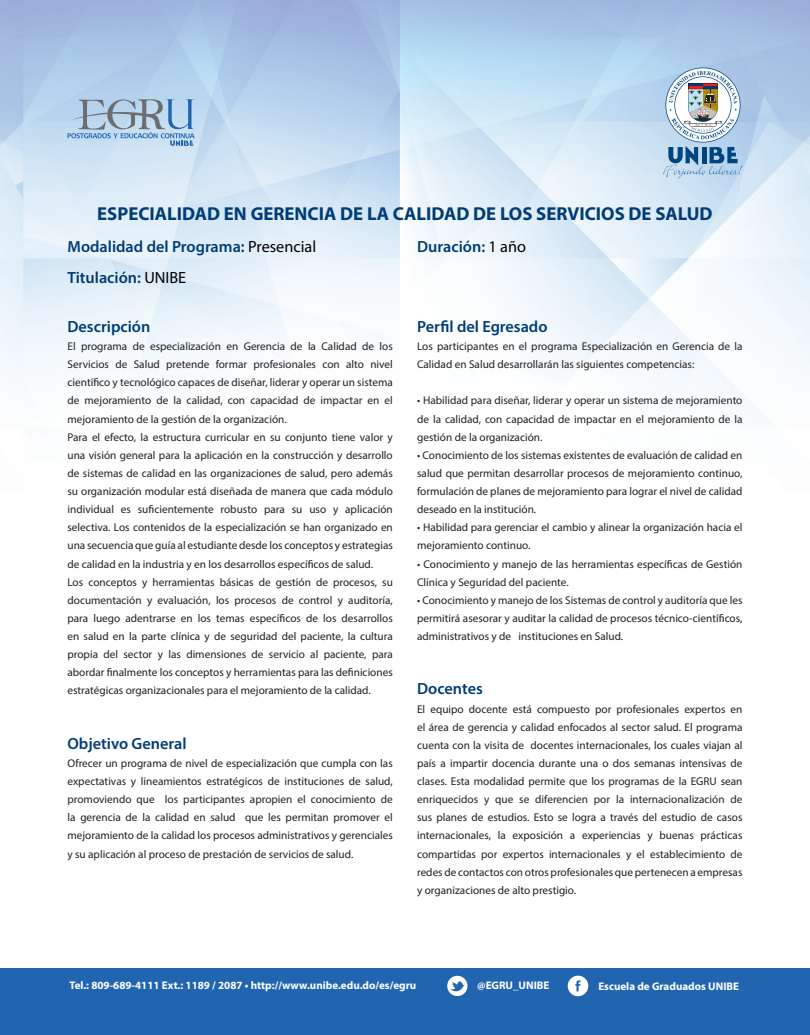
<style>
.page{position:relative;width:810px;height:1035px;background:#fff}
.page>*{position:absolute;margin:0;border:0;box-sizing:border-box;transform-origin:0 0}
.t1{font:700 18.75px "Myriad Pro";color:#003d76}
.t2{font:600 16.25px "Myriad Pro";color:#003d76}
.t3{font:11.25px/18.1px "Myriad Pro";color:#231f20;text-align:justify}
.t4{font:700 11px "Myriad Pro";color:#fff}
.s1{font-weight:400;color:#000}
</style>
<div class="page">
<div style="left:0;top:968px;width:810px;height:67px;background:#2165b1"></div>
<svg style="left:447px;top:976px;width:20px;height:20px"></svg>
<svg style="left:568px;top:976px;width:20px;height:20px"></svg>
<svg style="left:663px;top:67px;width:79px;height:111px"></svg>
<svg style="left:67px;top:99px;width:128px;height:48px;background:#a5c0d9"></svg>
<h1 class="t1" style="left:97px;top:202px;width:617px">ESPECIALIDAD EN GERENCIA DE LA CALIDAD DE LOS SERVICIOS DE SALUD</h1>
<h2 class="t2" style="left:68px;top:236px;width:250px">Modalidad del Programa: <span class="s1">Presencial</span></h2>
<h2 class="t2" style="left:417px;top:236px;width:110px">Duración: <span class="s1">1 año</span></h2>
<h2 class="t2" style="left:67px;top:267px;width:120px">Titulación: <span class="s1">UNIBE</span></h2>
<h2 class="t2" style="left:68px;top:316px;width:84px">Descripción</h2>
<p class="t3" style="left:68px;top:337px;width:327px;text-align:left">El programa de especialización en Gerencia de la Calidad de los Servicios de Salud pretende formar profesionales con alto nivel científico y tecnológico capaces de diseñar, liderar y operar un sistema de mejoramiento de la calidad, con capacidad de impactar en el mejoramiento de la gestión de la organización.<br>Para el efecto, la estructura curricular en su conjunto tiene valor y una visión general para la aplicación en la construcción y desarrollo de sistemas de calidad en las organizaciones de salud, pero además su organización modular está diseñada de manera que cada módulo individual es suficientemente robusto para su uso y aplicación selectiva. Los contenidos de la especialización se han organizado en una secuencia que guía al estudiante desde los conceptos y estrategias de calidad en la industria y en los desarrollos específicos de salud.<br>Los conceptos y herramientas básicas de gestión de procesos, su documentación y evaluación, los procesos de control y auditoría, para luego adentrarse en los temas específicos de los desarrollos en salud en la parte clínica y de seguridad del paciente, la cultura propia del sector y las dimensiones de servicio al paciente, para abordar finalmente los conceptos y herramientas para las definiciones estratégicas organizacionales para el mejoramiento de la calidad.</p>
<h2 class="t2" style="left:68px;top:733px;width:121px">Objetivo General</h2>
<p class="t3" style="left:68px;top:754px;width:327px">Ofrecer un programa de nivel de especialización que cumpla con las expectativas y lineamientos estratégicos de instituciones de salud, promoviendo que los participantes apropien el conocimiento de la gerencia de la calidad en salud que les permitan promover el mejoramiento de la calidad los procesos administrativos y gerenciales y su aplicación al proceso de prestación de servicios de salud.</p>
<h2 class="t2" style="left:417px;top:316px;width:132px">Perfil del Egresado</h2>
<p class="t3" style="left:417px;top:337px;width:327px">Los participantes en el programa Especialización en Gerencia de la<br>Calidad en Salud desarrollarán las siguientes competencias:</p>
<p class="t3" style="left:417px;top:391px;width:327px">• Habilidad para diseñar, liderar y operar un sistema de mejoramiento de la calidad, con capacidad de impactar en el mejoramiento de la gestión de la organización.</p>
<p class="t3" style="left:417px;top:446px;width:327px">• Conocimiento de los sistemas existentes de evaluación de calidad en salud que permitan desarrollar procesos de mejoramiento continuo, formulación de planes de mejoramiento para lograr el nivel de calidad deseado en la institución.</p>
<p class="t3" style="left:417px;top:518px;width:327px">• Habilidad para gerenciar el cambio y alinear la organización hacia el mejoramiento continuo.</p>
<p class="t3" style="left:417px;top:555px;width:327px">• Conocimiento y manejo de las herramientas específicas de Gestión<br>Clínica y Seguridad del paciente.</p>
<p class="t3" style="left:417px;top:591px;width:327px">• Conocimiento y manejo de los Sistemas de control y auditoría que les permitirá asesorar y auditar la calidad de procesos técnico-científicos, administrativos y de instituciones en Salud.</p>
<h2 class="t2" style="left:417px;top:679px;width:67px">Docentes</h2>
<p class="t3" style="left:417px;top:700px;width:327px">El equipo docente está compuesto por profesionales expertos en el área de gerencia y calidad enfocados al sector salud. El programa cuenta con la visita de docentes internacionales, los cuales viajan al país a impartir docencia durante una o dos semanas intensivas de clases. Esta modalidad permite que los programas de la EGRU sean enriquecidos y que se diferencien por la internacionalización de sus planes de estudios. Esto se logra a través del estudio de casos internacionales, la exposición a experiencias y buenas prácticas compartidas por expertos internacionales y el establecimiento de redes de contactos con otros profesionales que pertenecen a empresas y organizaciones de alto prestigio.</p>
<p class="t4" style="left:70px;top:978px;width:348px">Tel.: 809-689-4111 Ext.: 1189 / 2087 • http://www.unibe.edu.do/es/egru</p>
<p class="t4" style="left:477px;top:978px;width:74px">@EGRU_UNIBE</p>
<p class="t4" style="left:598px;top:979px;width:142px">Escuela de Graduados UNIBE</p>
</div>
